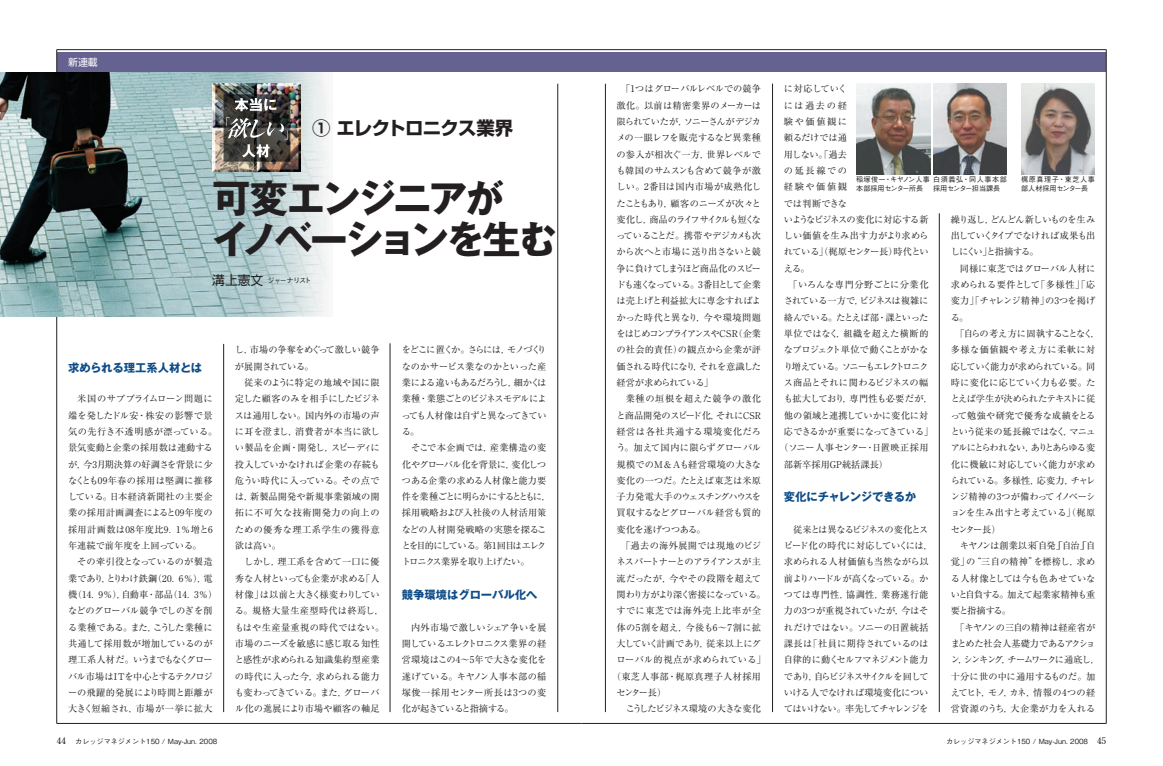
<style>
.page{position:relative;width:1163px;height:766px;background:#fff}
.page>*{position:absolute;margin:0;border:0;box-sizing:border-box;transform-origin:0 0}
.ノーマル{font:700 38.3px "Gothic MB101 Pro";letter-spacing:-.075em;color:#231f20}
.ノーマル-2{font:700 18.4px "Shin Go Pro";letter-spacing:-.025em;color:#231f20}
.ノーマル-3{font:700 11.3px "Gothic MB101 Pro";color:#0e4d88}
.ノーマル-4{font:700 11.3px "Gothic MB101 Pro";letter-spacing:-.02em;color:#0e4d88}
.ノーマル-5{font:9.9px "Shin Go Pro";color:#fff}
._3段本文{font:9.2px/16.3px "Ryumin Pro";color:#231f20;text-align:justify}
._3段本文-2{font:9.2px/16.3px "Ryumin Pro";letter-spacing:-.025em;color:#231f20;text-align:center}
._3段本文-3{font:9.2px/16.3px "Ryumin Pro";letter-spacing:-.03em;color:#231f20}
._3段本文-4{font:9.2px "Ryumin Pro";letter-spacing:.035em;color:#231f20}
._3段本文-5{font:9.2px/16.3px "Ryumin Pro";letter-spacing:-.035em;color:#231f20}
._3段本文-6{font:9.2px "Ryumin Pro";letter-spacing:-.07em;color:#231f20}
._3段本文-7{font:9.2px "Ryumin Pro";letter-spacing:-.05em;color:#231f20}
._3段本文-8{font:9.2px "Ryumin Pro";letter-spacing:-.12em;color:#231f20}
._3段本文-9{font:9.2px "Ryumin Pro";letter-spacing:-.135em;color:#231f20}
._3段本文-10{font:9.2px "Ryumin Pro";letter-spacing:-.095em;color:#231f20}
._3段本文-11{font:9.2px "Ryumin Pro";letter-spacing:.04em;color:#231f20}
._3段本文-12{font:9.2px "Ryumin Pro";letter-spacing:.06em;color:#231f20}
._3段本文-13{font:9.2px "Ryumin Pro";letter-spacing:-.1em;color:#231f20}
._3段本文-14{font:9.2px "Ryumin Pro";letter-spacing:.02em;color:#231f20}
._3段本文-15{font:9.2px "Ryumin Pro";letter-spacing:.07em;color:#231f20}
._3段本文-16{font:9.2px "Ryumin Pro";letter-spacing:.045em;color:#231f20}
.ノーマル-6{font:9.2px "Century Old Style Std";color:#231f20}
.ノーマル-7{font:500 7.1px/8.5px "Gothic BBB Pro";color:#231f20}
.ノーマル-8{font:500 7.1px "Gothic BBB Pro";letter-spacing:-.13em;color:#231f20}
.s1{font-family:"Shin Go Pro";font-weight:400;font-size:12.8px}
</style>
<div class="page">
<div style="left:57px;top:52px;width:524px;height:20px;background:#656190"></div>
<hr style="left:57px;top:49px;width:524px;height:1px;background:#231f20">
<hr style="left:57px;top:50px;width:1px;height:673px;background:#231f20">
<hr style="left:57px;top:723px;width:524px;height:1px;background:#231f20">
<div style="left:581px;top:52px;width:525px;height:20px;background:#656190"></div>
<hr style="left:581px;top:49px;width:525px;height:1px;background:#231f20">
<hr style="left:1105px;top:50px;width:1px;height:673px;background:#231f20">
<hr style="left:581px;top:723px;width:525px;height:1px;background:#231f20">
<hr style="left:223px;top:344px;width:1px;height:367px;background:#231f20">
<hr style="left:390px;top:343px;width:1px;height:368px;background:#231f20">
<hr style="left:938px;top:213px;width:1px;height:498px;background:#231f20">
<hr style="left:772px;top:84px;width:1px;height:627px;background:#231f20">
<hr style="left:557px;top:84px;width:1px;height:627px;background:#231f20">
<hr style="left:605px;top:84px;width:1px;height:627px;background:#231f20">
<img style="left:0;top:72px;width:330px;height:244px">
<img style="left:856px;top:84px;width:73px;height:90px">
<img style="left:933px;top:84px;width:73px;height:90px">
<img style="left:1021px;top:84px;width:73px;height:90px">
<img style="left:212px;top:84px;width:89px;height:87px">
<svg style="left:234px;top:98px;width:42px;height:13px"></svg>
<svg style="left:226px;top:117px;width:62px;height:40px;background:#5e5d5a"></svg>
<p class="ノーマル-5" style="left:68px;top:54px;width:31px">新連載</p>
<p class="ノーマル-5" style="left:68px;top:54px;width:51px">□□□□□</p>
<p class="ノーマル-2" style="left:312px;top:114px;width:203px">① エレクトロニクス業界</p>
<p class="ノーマル" style="left:212px;top:166px;width:293px">可変エンジニアが</p>
<p class="ノーマル" style="left:212px;top:207px;width:346px">イノベーションを生む</p>
<p class="ノーマル-8" style="left:212px;top:275px;width:101px"><span class="s1">溝上憲文</span> ジャーナリスト</p>
<p class="ノーマル-3" style="left:68px;top:358px;width:136px">求められる理工系人材とは</p>
<p class="_3段本文" style="left:68px;top:390px;width:151px;text-align:left;text-indent:9px">米国のサブプライムローン問題に端を発したドル安・株安の影響で景気の先行き不透明感が漂っている。景気変動と企業の採用数は連動するが，今3月期決算の好調さを背景に少なくとも09年春の採用は堅調に推移している。日本経済新聞社の主要企業の採用計画調査によると09年度の採用計画数は08年度比9．1％増と6年連続で前年度を上回っている。</p>
<p class="_3段本文" style="left:68px;top:553px;width:151px;text-align:center">その牽引役となっているのが製造<br>業であり，とりわけ鉄鋼（20．6％），電機（14．9％），自動車・部品（14．3％）などのグローバル競争でしのぎを削る業種である。また，こうした業種に共通して採用数が増加しているのが理工系人材だ。いうまでもなくグローバル市場はITを中心とするテクノロジーの飛躍的発展により時間と距離が大きく短縮され，市場が一挙に拡大</p>
<p class="_3段本文-5" style="left:235px;top:341px;width:146px">し，市場の争奪をめぐって激しい競争が展開されている。</p>
<p class="_3段本文" style="left:235px;top:373px;width:146px;text-indent:9px">従来のように特定の地域や国に限定した顧客のみを相手にしたビジネスは通用しない。国内外の市場の声に耳を澄まし，消費者が本当に欲しい製品を企画・開発し，スピーディに投入していかなければ企業の存続も危うい時代に入っている。その点では，新製品開発や新規事業領域の開拓に不可欠な技術開発力の向上のための優秀な理工系学生の獲得意欲は高い。</p>
<p class="_3段本文" style="left:235px;top:553px;width:151px;text-align:center">しかし，理工系を含めて一口に優<br>秀な人材といっても企業が求める「人材像」は以前と大きく様変わりしている。規格大量生産型時代は終焉し，もはや生産量重視の時代ではない。市場のニーズを敏感に感じ取る知性と感性が求められる知識集約型産業の時代に入った今，求められる能力も変わってきている。また，グローバル化の進展により市場や顧客の軸足</p>
<p class="_3段本文" style="left:402px;top:341px;width:146px">をどこに置くか。さらには，モノづくりなのかサービス業なのかといった産業による違いもあるだろうし，細かくは業種・業態ごとのビジネスモデルによっても人材像は自ずと異なってきている。</p>
<p class="_3段本文-3" style="left:402px;top:439px;width:151px;text-indent:9px">そこで本企画では，産業構造の変化やグローバル化を背景に，変化しつつある企業の求める人材像と能力要件を業種ごとに明らかにするとともに，採用戦略および入社後の人材活用策などの人材開発戦略の実態を探ることを目的にしている。第1回目はエレクトロニクス業界を取り上げたい。</p>
<p class="ノーマル-3" style="left:402px;top:585px;width:137px">競争環境はグローバル化へ</p>
<p class="_3段本文" style="left:402px;top:618px;width:146px;text-indent:9px">内外市場で激しいシェア争いを展開しているエレクトロニクス業界の経営環境はこの4〜5年で大きな変化を遂げている。キヤノン人事本部の稲塚俊一採用センター所長は3つの変化が起きていると指摘する。</p>
<p class="_3段本文" style="left:616px;top:80px;width:146px;text-indent:5px">「1つはグローバルレベルでの競争激化。以前は精密業界のメーカーは限られていたが，ソニーさんがデジカメの一眼レフを販売するなど異業種の参入が相次ぐ一方，世界レベルでも韓国のサムスンも含めて競争が激しい。2番目は国内市場が成熟化したこともあり，顧客のニーズが次々と変化し，商品のライフサイクルも短くなっていることだ。携帯やデジカメも次から次へと市場に送り出さないと競争に負けてしまうほど商品化のスピードも速くなっている。3番目として企業は売上げと利益拡大に専念すればよかった時代と異なり，今や環境問題をはじめコンプライアンスやCSR（企業の社会的責任）の観点から企業が評価される時代になり，それを意識した経営が求められている」</p>
<p class="_3段本文" style="left:616px;top:390px;width:146px;text-indent:9px">業種の垣根を超えた競争の激化と商品開発のスピード化，それにCSR経営は各社共通する環境変化だろう。加えて国内に限らずグローバル規模でのM＆Aも経営環境の大きな変化の一つだ。たとえば東芝は米原子力発電大手のウェスチングハウスを買収するなどグローバル経営も質的変化を遂げつつある。</p>
<p class="_3段本文-4" style="left:621px;top:538px;width:141px">「過去の海外展開では現地のビジ</p>
<p class="_3段本文-10" style="left:616px;top:554px;width:146px">ネスパートナーとのアライアンスが主</p>
<p class="_3段本文" style="left:616px;top:569px;width:146px">流だったが，今やその段階を超えて</p>
<p class="_3段本文-8" style="left:616px;top:587px;width:151px">関わり方がより深く密接になっている。</p>
<p class="_3段本文-15" style="left:616px;top:603px;width:146px">すでに東芝では海外売上比率が全</p>
<p class="_3段本文-11" style="left:616px;top:619px;width:146px">体の5割を超え，今後も6〜7割に拡</p>
<p class="_3段本文-2" style="left:616px;top:634px;width:146px">大していく計画であり，従来以上にグ</p>
<p class="_3段本文-12" style="left:616px;top:652px;width:151px">ローバル的視点が求められている」</p>
<p class="_3段本文-4" style="left:611px;top:668px;width:151px">（東芝人事部・梶原真理子人材採用</p>
<p class="_3段本文" style="left:616px;top:683px;width:51px">センター長）</p>
<p class="_3段本文-13" style="left:625px;top:701px;width:137px">こうしたビジネス環境の大きな変化</p>
<p class="_3段本文" style="left:783px;top:80px;width:146px;text-align:left">に対応していく<br>には過去の経<br>験や価値観に<br>頼るだけでは通<br>用しない。「過去<br>の延長線での<br>経験や価値観<br>では判断できな<br>いようなビジネスの変化に対応する新しい価値を生み出す力がより求められている」（梶原センター長）時代といえる。</p>
<p class="_3段本文-16" style="left:788px;top:277px;width:141px">「いろんな専門分野ごとに分業化</p>
<p class="_3段本文-5" style="left:783px;top:292px;width:146px">されている一方で，ビジネスは複雑に</p>
<p class="_3段本文-6" style="left:783px;top:310px;width:146px">絡んでいる。たとえば部・課といった</p>
<p class="_3段本文-14" style="left:783px;top:326px;width:146px">単位ではなく，組織を超えた横断的</p>
<p class="_3段本文-6" style="left:783px;top:342px;width:146px">なプロジェクト単位で動くことがかな</p>
<p class="_3段本文-9" style="left:783px;top:359px;width:146px">り増えている。ソニーもエレクトロニク</p>
<p class="_3段本文" style="left:783px;top:373px;width:146px">ス商品とそれに関わるビジネスの幅</p>
<p class="_3段本文-7" style="left:783px;top:391px;width:151px">も拡大しており，専門性も必要だが，</p>
<p class="_3段本文" style="left:783px;top:406px;width:146px">他の領域と連携していかに変化に対</p>
<p class="_3段本文-7" style="left:783px;top:424px;width:151px">応できるかが重要になってきている」</p>
<p class="_3段本文-4" style="left:779px;top:440px;width:151px">（ソニー人事センター・日置映正採用</p>
<p class="_3段本文" style="left:783px;top:455px;width:106px">部新卒採用GP統括課長）</p>
<p class="ノーマル-7" style="left:856px;top:175px;width:75px">稲塚俊一・キヤノン人事本部採用センター所長</p>
<p class="ノーマル-7" style="left:933px;top:175px;width:75px">白須義弘・同人事本部採用センター担当課長</p>
<p class="ノーマル-7" style="left:1020px;top:175px;width:75px">梶原真理子・東芝人事部人材採用センター長</p>
<p class="_3段本文" style="left:950px;top:210px;width:146px">繰り返し，どんどん新しいものを生み出していくタイプでなければ成果も出しにくい」と指摘する。</p>
<p class="_3段本文" style="left:950px;top:259px;width:146px;text-indent:9px">同様に東芝ではグローバル人材に求められる要件として「多様性」「応変力」「チャレンジ精神」の3つを掲げる。</p>
<p class="_3段本文" style="left:950px;top:325px;width:151px;text-align:left;text-indent:5px">「自らの考え方に固執することなく，多様な価値観や考え方に柔軟に対応していく能力が求められている。同時に変化に応じていく力も必要。たとえば学生が決められたテキストに従って勉強や研究で優秀な成績をとるという従来の延長線ではなく，マニュアルにとらわれない，ありとあらゆる変化に機敏に対応していく能力が求められている。多様性，応変力，チャレンジ精神の3つが備わってイノベーションを生み出すと考えている」（梶原センター長）</p>
<p class="_3段本文" style="left:950px;top:536px;width:146px;text-indent:9px">キヤノンは創業以来「自発」「自治」「自覚」の“三自の精神”を標榜し，求める人材像としては今も色あせていないと自負する。加えて起業家精神も重要と指摘する。</p>
<p class="_3段本文" style="left:950px;top:618px;width:151px;text-align:center">「キヤノンの三自の精神は経産省がまとめた社会人基礎力であるアクション，シンキング，チームワークに通底し，十分に世の中に通用するものだ。加えてヒト，モノ，カネ，情報の4つの経営資源のうち，大企業が力を入れる</p>
<p class="ノーマル-4" style="left:783px;top:487px;width:134px">変化にチャレンジできるか</p>
<p class="_3段本文-2" style="left:783px;top:520px;width:151px">従来とは異なるビジネスの変化とス<br>ピード化の時代に対応していくには，求められる人材価値も当然ながら以前よりハードルが高くなっている。かつては専門性，協調性，業務遂行能力の3つが重視されていたが，今はそれだけではない。ソニーの日置統括課長は「社員に期待されているのは自律的に動くセルフマネジメント能力であり，自らビジネスサイクルを回していける人でなければ環境変化についてはいけない。率先してチャレンジを</p>
<p class="ノーマル-6" style="left:57px;top:734px;width:11px">44</p>
<p class="ノーマル-7" style="left:75px;top:735px;width:143px">カレッジマネジメント150 / May-Jun. 2008</p>
<p class="ノーマル-7" style="left:945px;top:735px;width:143px">カレッジマネジメント150 / May-Jun. 2008</p>
<p class="ノーマル-6" style="left:1096px;top:734px;width:11px">45</p>
</div>
